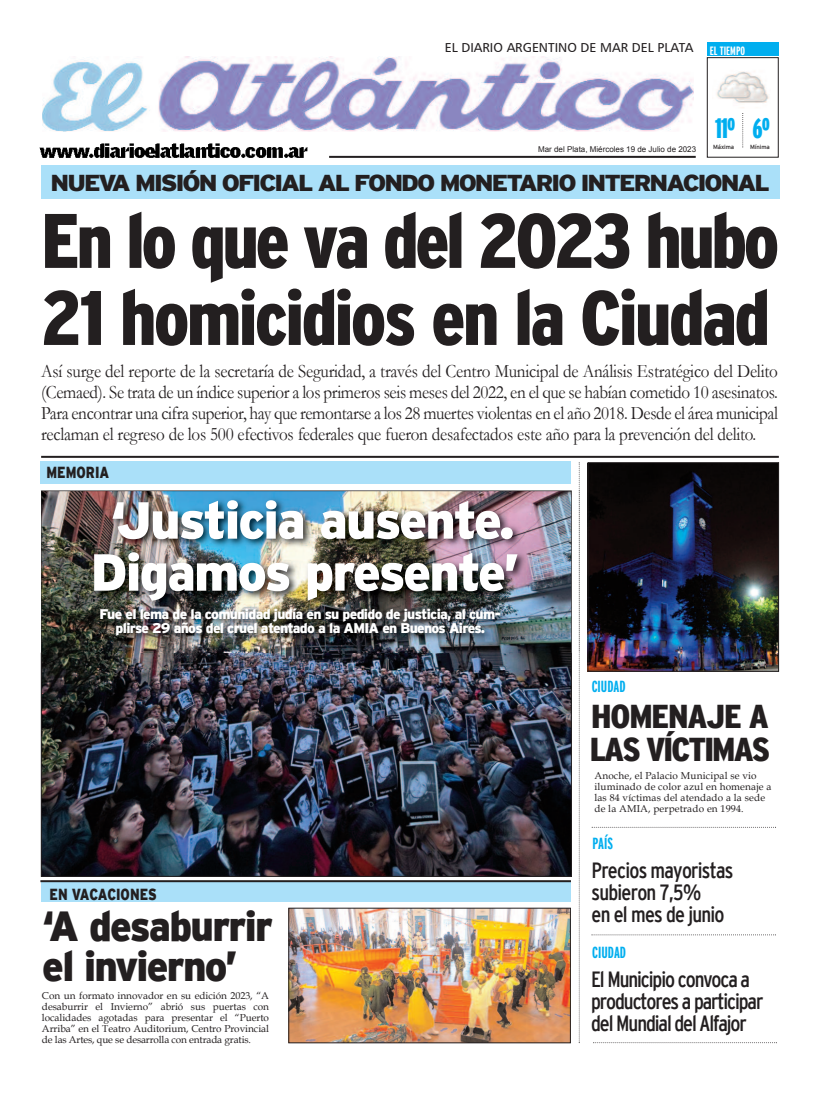
<style>
.page{position:relative;width:820px;height:1095px;background:#fff}
.page>*{position:absolute;margin:0;border:0;box-sizing:border-box;transform-origin:0 0}
.t1{font:900 condensed 77px/77px "Interstate";letter-spacing:-.035em;color:#231f20}
.t2{font:900 52px/52px "Interstate";letter-spacing:-.035em;color:#fff;text-align:center}
.t3{font:900 42px/40px "Interstate";color:#231f20;scale:.95 1}
.t4{font:900 condensed 33px/33px "Interstate";letter-spacing:-.055em;color:#231f20;scale:1.07 1}
.t5{font:900 extra-condensed 28px "Interstate";color:#00aeef}
.t6{font:900 23px "Interstate";letter-spacing:-.08em;color:#231f20;scale:1.08 1}
.t7{font:condensed 22px/22px "Interstate";letter-spacing:-.05em;color:#231f20}
.t8{font:19px/21px "Garamond";letter-spacing:-.015em;color:#231f20;text-align:justify;scale:.9 1}
.t9{font:900 16px "Interstate";color:#231f20;scale:.8 1}
.t10{font:700 extra-condensed 16px "Interstate";color:#00aeef}
.t11{font:900 14px/14px "Interstate";letter-spacing:-.05em;color:#fff;text-align:center}
.t12{font:13px "Humanist 777 BT Roman B";color:#231f20}
.t13{font:700 extra-condensed 12px "Interstate";color:#fff}
.t14{font:10px/11px "Book Antiqua";letter-spacing:.015em;color:#231f20;text-align:justify}
.t15{font:8px "Arial";color:#231f20}
.t16{font:6px "Interstate";letter-spacing:-.005em;color:#231f20}
</style>
<div class="page">
<img style="left:43px;top:652px;width:526px;height:222px">
<hr style="left:41px;top:456px;width:737px;height:2px;background:#231f20">
<div style="left:40px;top:461px;width:530px;height:23px;background:#aae0f9"></div>
<img style="left:42px;top:491px;width:529px;height:161px">
<svg style="left:578px;top:462px;width:1px;height:579px"></svg>
<img style="left:42px;top:56px;width:651px;height:75px">
<hr style="left:329px;top:156px;width:366px;height:2px;background:#231f20">
<div style="left:706px;top:57px;width:72px;height:100px;border:1px solid #231f20"></div>
<div style="left:706px;top:43px;width:72px;height:13px;background:#00aeef"></div>
<svg style="left:742px;top:113px;width:1px;height:34px"></svg>
<img style="left:716px;top:71px;width:53px;height:37px">
<img style="left:39px;top:143px;width:269px;height:15px">
<div style="left:41px;top:881px;width:529px;height:20px;background:#aae0f9"></div>
<hr style="left:40px;top:880px;width:530px;height:2px;background:#231f20">
<img style="left:77px;top:602px;width:455px;height:67px">
<div style="left:41px;top:165px;width:738px;height:33px;background:#aae0f9"></div>
<svg style="left:591px;top:934px;width:184px;height:1px"></svg>
<svg style="left:592px;top:826px;width:182px;height:1px"></svg>
<img style="left:290px;top:909px;width:278px;height:131px">
<div style="left:288px;top:907px;width:282px;height:135px;border:1px solid #231f20"></div>
<img style="left:589px;top:464px;width:187px;height:205px">
<div style="left:587px;top:462px;width:191px;height:209px;border:1px solid #231f20"></div>
<p class="t12" style="left:444px;top:40px;width:250px">EL DIARIO ARGENTINO DE MAR DEL PLATA</p>
<p class="t13" style="left:709px;top:44px;width:37px">EL TIEMPO</p>
<p class="t15" style="left:538px;top:145px;width:159px">Mar del Plata, Miércoles 19 de Julio de 2023</p>
<h3 class="t5" style="left:715px;top:113px;width:57px">11º 6º</h3>
<p class="t16" style="left:712px;top:143px;width:23px">Máxima</p>
<p class="t16" style="left:749px;top:143px;width:21px">Mínima</p>
<p class="t6" style="left:51px;top:170px;width:667px">nueva misión oficial al fondo monetario internacional</p>
<h1 class="t1" style="left:41px;top:202px;width:739px">En lo que va del 2023 hubo<br>21 homicidios en la Ciudad</h1>
<p class="t8" style="left:41px;top:361px;width:819px">Así surge del reporte de la secretaría de Seguridad, a través del Centro Municipal de Análisis Estratégico del Delito (Cemaed). Se trata de un índice superior a los primeros seis meses del 2022, en el que se habían cometido 10 asesinatos.<br>Para encontrar una cifra superior, hay que remontarse a los 28 muertes violentas en el año 2018. Desde el área municipal reclaman el regreso de los 500 efectivos federales que fueron desafectados este año para la prevención del delito.</p>
<p class="t9" style="left:46px;top:463px;width:80px">memoria</p>
<h2 class="t2" style="left:90px;top:493px;width:430px">‘Justicia ausente. digamos presente’</h2>
<p class="t11" style="left:99px;top:606px;width:403px">fue el lema de la comunidad judía en su pedido de justicia, al cum&shy;plirse 29 años del cruel atentado a la amia en Buenos aires.</p>
<p class="t9" style="left:49px;top:884px;width:136px">en vacaciones</p>
<h3 class="t3" style="left:42px;top:905px;width:244px">‘a desaburrir el invierno’</h3>
<p class="t14" style="left:42px;top:990px;width:228px">Con un formato innovador en su edición 2023, “A desaburrir el Invierno” abrió sus puertas con localidades agotadas para presentar el “Puerto Arriba” en el Teatro Auditorium, Centro Provincial de las Artes, que se desarrolla con entrada gratis.</p>
<p class="t10" style="left:591px;top:677px;width:35px">CIUDAD</p>
<h3 class="t4" style="left:589px;top:699px;width:170px">HOMENAJE A<br>LAS VÍCTIMAS</h3>
<p class="t14" style="left:594px;top:770px;width:178px;text-align:left">Anoche, el Palacio Municipal se vio iluminado de color azul en homenaje a las 84 víctimas del atendado a la sede de la AMIA, perpetrado en 1994.</p>
<p class="t10" style="left:592px;top:834px;width:22px">PAÍS</p>
<p class="t7" style="left:591px;top:859px;width:143px">Precios mayoristas subieron 7,5%<br>en el mes de junio</p>
<p class="t10" style="left:592px;top:943px;width:35px">CIUDAD</p>
<p class="t7" style="left:591px;top:967px;width:174px">El Municipio convoca a productores a participar del Mundial del Alfajor</p>
</div>
